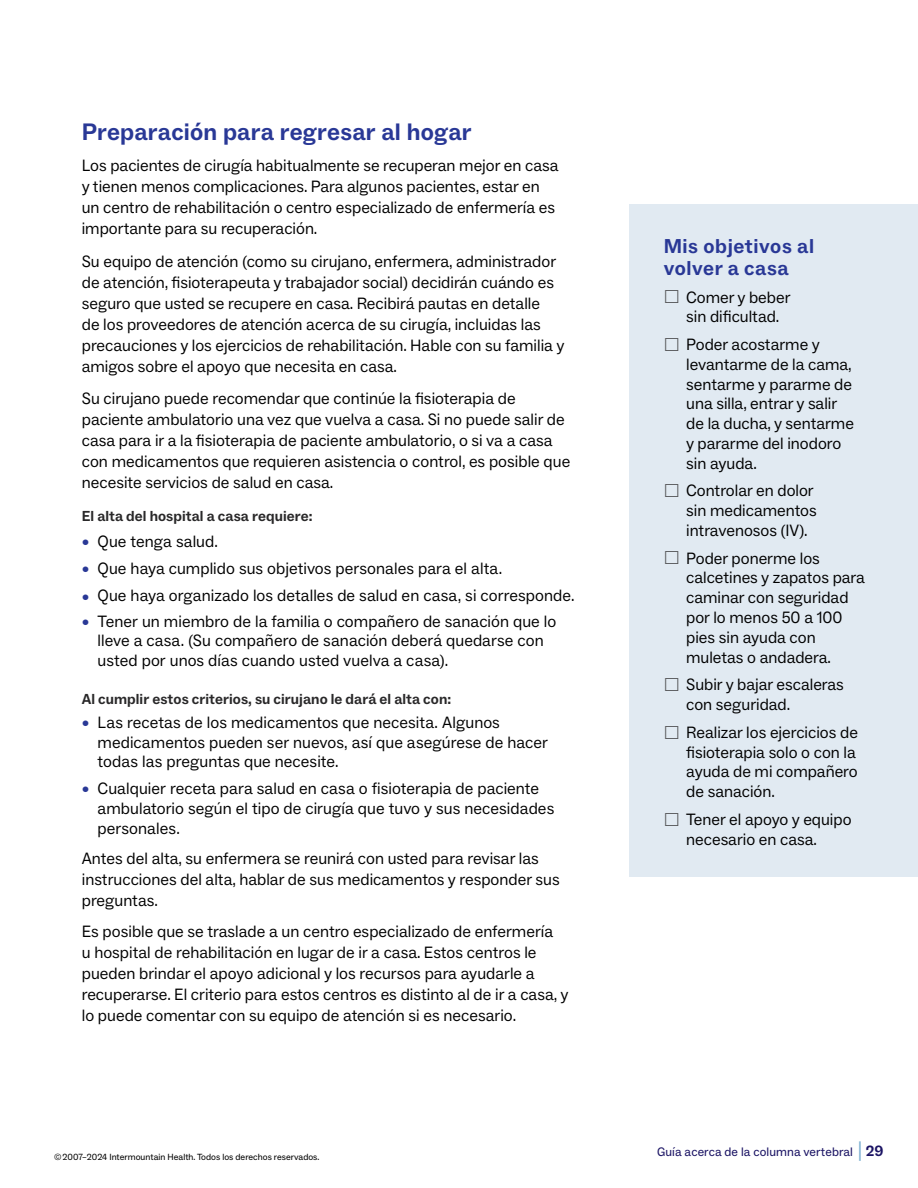
<style>
.page{position:relative;width:918px;height:1188px;background:#fff}
.page>*{position:absolute;margin:0;border:0;box-sizing:border-box;transform-origin:0 0}
.head_2{font:700 24px "ABC Social";letter-spacing:.01em;color:#293896}
.head_1{font:700 20.25px/22.5px "ABC Social";letter-spacing:.03em;color:#293896}
.Main_tight_1{font:16.5px/19.8px "ABC Social";color:#000}
.Main__p{font:16.5px/21px "ABC Social";color:#000}
.Main_tight_1-2{font:700 14.7px "ABC Social";letter-spacing:.005em;color:#292829}
.t1{font:12.3px "ABC Social";letter-spacing:.01em;color:#1b1464}
.t2{font:9px "ABC Social";letter-spacing:.005em;color:#000}
.s1{font-size:13.5px;color:#293896}
.s2{font-size:19.5px;color:#7cafd1}
.s3{font-weight:700;font-size:15px}
</style>
<div class="page">
<div style="left:630px;top:205px;width:288px;height:672px;background:#e1eaf2"></div>
<p class="head_2" style="left:82px;top:118px;width:391px">Preparación para regresar al hogar</p>
<p class="Main_tight_1" style="left:82px;top:155px;width:478px;line-height:21px">Los pacientes de cirugía habitualmente se recuperan mejor en casa y tienen menos complicaciones. Para algunos pacientes, estar en un centro de rehabilitación o centro especializado de enfermería es importante para su recuperación.</p>
<p class="Main_tight_1" style="left:82px;top:251px;width:484px;line-height:21px">Su equipo de atención (como su cirujano, enfermera, administrador de atención, fisioterapeuta y trabajador social) decidirán cuándo es seguro que usted se recupere en casa. Recibirá pautas en detalle<br>de los proveedores de atención acerca de su cirugía, incluidas las precauciones y los ejercicios de rehabilitación. Hable con su familia y amigos sobre el apoyo que necesita en casa.</p>
<p class="Main__p" style="left:82px;top:389px;width:490px">Su cirujano puede recomendar que continúe la fisioterapia de paciente ambulatorio una vez que vuelva a casa. Si no puede salir de casa para ir a la fisioterapia de paciente ambulatorio, o si va a casa con medicamentos que requieren asistencia o control, es posible que necesite servicios de salud en casa.</p>
<p class="Main_tight_1-2" style="left:82px;top:507px;width:232px">El alta del hospital a casa requiere:</p>
<p class="Main_tight_1" style="left:82px;top:532px;width:138px"><span class="s1">•</span> Que tenga salud.</p>
<p class="Main_tight_1" style="left:82px;top:559px;width:422px"><span class="s1">•</span> Que haya cumplido sus objetivos personales para el alta.</p>
<p class="Main_tight_1" style="left:82px;top:586px;width:494px"><span class="s1">•</span> Que haya organizado los detalles de salud en casa, si corresponde.</p>
<p class="Main_tight_1" style="left:98px;top:611px;width:460px;text-indent:-16px"><span class="s1">•</span> Tener un miembro de la familia o compañero de sanación que lo lleve a casa. (Su compañero de sanación deberá quedarse con usted por unos días cuando usted vuelva a casa).</p>
<p class="Main_tight_1-2" style="left:82px;top:690px;width:371px">Al cumplir estos criterios, su cirujano le dará el alta con:</p>
<p class="Main_tight_1" style="left:98px;top:713px;width:452px;text-indent:-16px"><span class="s1">•</span> Las recetas de los medicamentos que necesita. Algunos medicamentos pueden ser nuevos, así que asegúrese de hacer todas las preguntas que necesite.</p>
<p class="Main_tight_1" style="left:98px;top:779px;width:458px;text-indent:-16px"><span class="s1">•</span> Cualquier receta para salud en casa o fisioterapia de paciente ambulatorio según el tipo de cirugía que tuvo y sus necesidades personales.</p>
<p class="Main__p" style="left:82px;top:848px;width:480px">Antes del alta, su enfermera se reunirá con usted para revisar las instrucciones del alta, hablar de sus medicamentos y responder sus preguntas.</p>
<p class="Main__p" style="left:82px;top:921px;width:488px">Es posible que se traslade a un centro especializado de enfermería<br>u hospital de rehabilitación en lugar de ir a casa. Estos centros le pueden brindar el apoyo adicional y los recursos para ayudarle a recuperarse. El criterio para estos centros es distinto al de ir a casa, y lo puede comentar con su equipo de atención si es necesario.</p>
<p class="t2" style="left:54px;top:1152px;width:267px">© 2007–2024 Intermountain Health. Todos los derechos reservados.</p>
<p class="head_1" style="left:664px;top:235px;width:152px">Mis objetivos al volver a casa</p>
<p class="Main_tight_1" style="left:686px;top:287px;width:106px">Comer y beber sin dificultad.</p>
<p class="Main_tight_1" style="left:686px;top:335px;width:169px">Poder acostarme y levantarme de la cama, sentarme y pararme de una silla, entrar y salir de la ducha, y sentarme y pararme del inodoro sin ayuda.</p>
<p class="Main_tight_1" style="left:686px;top:481px;width:132px">Controlar en dolor sin medicamentos intravenosos (IV).</p>
<p class="Main_tight_1" style="left:686px;top:548px;width:180px">Poder ponerme los calcetines y zapatos para caminar con seguridad por lo menos 50 a 100 pies sin ayuda con muletas o andadera.</p>
<p class="Main_tight_1" style="left:686px;top:675px;width:159px">Subir y bajar escaleras con seguridad.</p>
<p class="Main_tight_1" style="left:686px;top:723px;width:173px">Realizar los ejercicios de fisioterapia solo o con la ayuda de mi compañero de sanación.</p>
<p class="Main_tight_1" style="left:686px;top:810px;width:167px">Tener el apoyo y equipo necesario en casa.</p>
<p class="t1" style="left:657px;top:1145px;width:228px">Guía acerca de la columna vertebral <span class="s2">|</span> <span class="s3">29</span></p>
</div>
